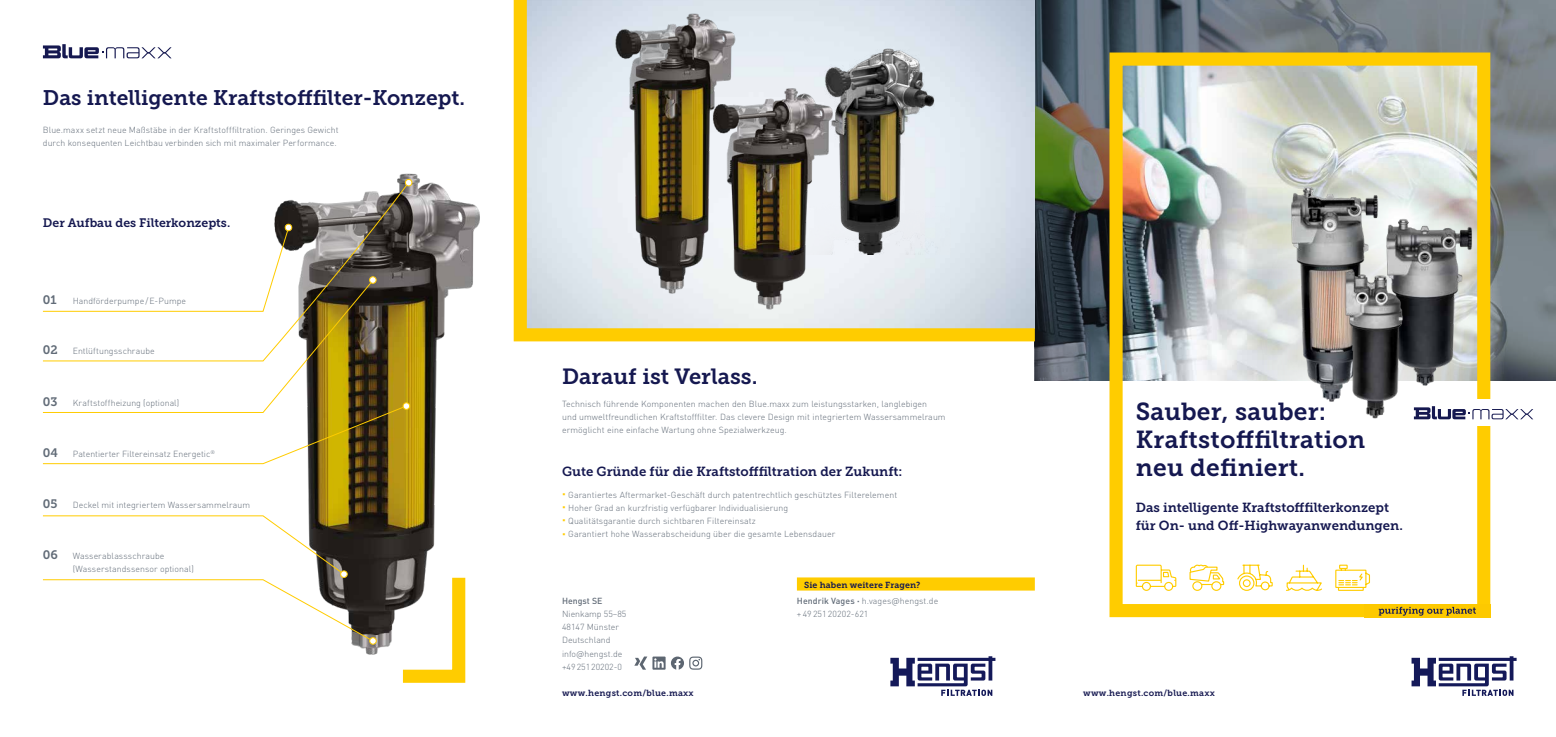
<style>
.page{position:relative;width:1556px;height:737px;background:#fff}
.page>*{position:absolute;margin:0;border:0;box-sizing:border-box;transform-origin:0 0}
.t1{font:24.5px/28px "Museo Slab 700";letter-spacing:.01em;color:#151850}
.t2{font:21.88px "Museo Slab 700";color:#151850}
.t3{font:21px "Museo Slab 700";color:#151850}
.t4{font:13.12px/17.5px "Museo Slab 700";color:#151850}
.t5{font:12.25px "Museo Slab 700";color:#151850}
.t6{font:12.25px "Museo Slab 700";color:#626c78}
.t7{font:300 8.75px/13.1px "DIN Pro";letter-spacing:.01em;color:#626c78}
.t8{font:8.75px "Museo Slab 700";letter-spacing:.03em;color:#151850}
.t9{font:8.75px "Museo Slab 700";letter-spacing:.01em;color:#151850}
.t10{font:500 8.75px "DIN Pro";color:#626c78}
.s1{font-family:"Museo Slab 700";font-weight:400;font-size:12.25px}
.s2{font-weight:700;font-size:13.12px;color:#fc0}
.s3{font-weight:500}
.s4{font-weight:700}
</style>
<div class="page">
<img style="left:1034px;top:0;width:521px;height:381px">
<img style="left:232px;top:173px;width:248px;height:482px">
<svg style="left:232px;top:182px;width:177px;height:45px"></svg>
<svg style="left:42px;top:515px;width:332px;height:127px"></svg>
<div style="left:285px;top:224px;width:7px;height:7px;background:#fff;border-radius:50%"></div>
<div style="left:285px;top:224px;width:7px;height:7px;border:1px solid #fc0;border-radius:50%"></div>
<svg style="left:42px;top:227px;width:367px;height:237px"></svg>
<div style="left:402px;top:402px;width:8px;height:8px;border:1px solid #fc0;border-radius:50%"></div>
<div style="left:340px;top:571px;width:7px;height:6px;background:#fff;border-radius:50%"></div>
<div style="left:340px;top:570px;width:7px;height:8px;border:1px solid #fc0;border-radius:50%"></div>
<div style="left:370px;top:637px;width:6px;height:7px;background:#fff;border-radius:50%"></div>
<div style="left:369px;top:637px;width:8px;height:7px;border:1px solid #fc0;border-radius:50%"></div>
<div style="left:405px;top:179px;width:7px;height:7px;background:#fff;border-radius:50%"></div>
<div style="left:405px;top:179px;width:7px;height:7px;border:1px solid #fc0;border-radius:50%"></div>
<svg style="left:513px;top:0;width:534px;height:348px;background:#d3d6c5"></svg>
<div style="left:796px;top:577px;width:238px;height:13px;background:#fc0"></div>
<svg style="left:671px;top:656px;width:31px;height:13px"></svg>
<svg style="left:634px;top:656px;width:31px;height:13px"></svg>
<img style="left:591px;top:4px;width:168px;height:302px">
<img style="left:789px;top:40px;width:161px;height:215px">
<img style="left:692px;top:69px;width:169px;height:279px">
<img style="left:1102px;top:46px;width:394px;height:572px">
<svg style="left:43px;top:44px;width:128px;height:14px"></svg>
<div style="left:1408px;top:399px;width:130px;height:27px;background:#fff"></div>
<svg style="left:1413px;top:406px;width:119px;height:13px"></svg>
<svg style="left:890px;top:656px;width:105px;height:40px"></svg>
<svg style="left:1411px;top:656px;width:105px;height:40px"></svg>
<div style="left:1364px;top:604px;width:126px;height:13px;background:#fdc900"></div>
<svg style="left:1378px;top:607px;width:97px;height:8px"></svg>
<svg style="left:390px;top:564px;width:82px;height:119px"></svg>
<h3 class="t3" style="left:43px;top:86px;width:424px">Das intelligente Kraftstofffilter-Konzept.</h3>
<p class="t7" style="left:43px;top:122px;width:297px">Blue.maxx setzt neue Maßstäbe in der Kraftstofffiltration. Geringes Gewicht durch konsequenten Leichtbau verbinden sich mit maximaler Performance.</p>
<h3 class="t5" style="left:43px;top:216px;width:189px">Der Aufbau des Filterkonzepts.</h3>
<h3 class="t6" style="left:43px;top:293px;width:15px">01</h3>
<p class="t7" style="left:73px;top:293px;width:115px">Handförderpumpe/E-Pumpe</p>
<p class="t7" style="left:43px;top:344px;width:113px"><span class="s1">02</span> Entlüftungsschraube</p>
<p class="t7" style="left:43px;top:395px;width:138px"><span class="s1">03</span> Kraftstoffheizung (optional)</p>
<p class="t7" style="left:43px;top:446px;width:174px"><span class="s1">04</span> Patentierter Filtereinsatz Energetic<sup>®</sup></p>
<p class="t7" style="left:43px;top:497px;width:209px"><span class="s1">05</span> Deckel mit integriertem Wassersammelraum</p>
<p class="t7" style="left:73px;top:549px;width:123px;text-indent:-30px"><span class="s1">06</span> Wasserablassschraube (Wasserstandssensor optional)</p>
<h2 class="t2" style="left:562px;top:364px;width:197px">Darauf ist Verlass.</h2>
<p class="t7" style="left:562px;top:396px;width:385px">Technisch führende Komponenten machen den Blue.maxx zum leistungsstarken, langlebigen<br>und umweltfreundlichen Kraftstofffilter. Das clevere Design mit integriertem Wassersammelraum ermöglicht eine einfache Wartung ohne Spezialwerkzeug.</p>
<h3 class="t4" style="left:562px;top:463px;width:342px">Gute Gründe für die Kraftstofffiltration der Zukunft:</h3>
<p class="t7" style="left:562px;top:487px;width:336px"><span class="s2">·</span> Garantiertes Aftermarket-Geschäft durch patentrechtlich geschütztes Filterelement <span class="s2">·</span> Hoher Grad an kurzfristig verfügbarer Individualisierung<br><span class="s2">·</span> Qualitätsgarantie durch sichtbaren Filtereinsatz<br><span class="s2">·</span> Garantiert hohe Wasserabscheidung über die gesamte Lebensdauer</p>
<p class="t10" style="left:562px;top:593px;width:42px">Hengst SE</p>
<p class="t7" style="left:562px;top:606px;width:66px">Nienkamp 55–85<br>48147 Münster<br>Deutschland info@hengst.de +4925120202-0</p>
<p class="t9" style="left:804px;top:579px;width:118px">Sie haben weitere Fragen?</p>
<p class="t7" style="left:796px;top:593px;width:143px"><span class="s3">Hendrik Vages</span> <span class="s4">·</span> h.vages@hengst.de + 49 251 20202-621</p>
<h1 class="t1" style="left:1135px;top:398px;width:231px">Sauber, sauber:<br>Kraftstofffiltration neu definiert.</h1>
<h3 class="t4" style="left:1135px;top:499px;width:268px">Das intelligente Kraftstofffilterkonzept für On- und Off-Highwayanwendungen.</h3>
<p class="t8" style="left:562px;top:688px;width:133px">www.hengst.com/blue.maxx</p>
<p class="t8" style="left:1083px;top:688px;width:133px">www.hengst.com/blue.maxx</p>
</div>
